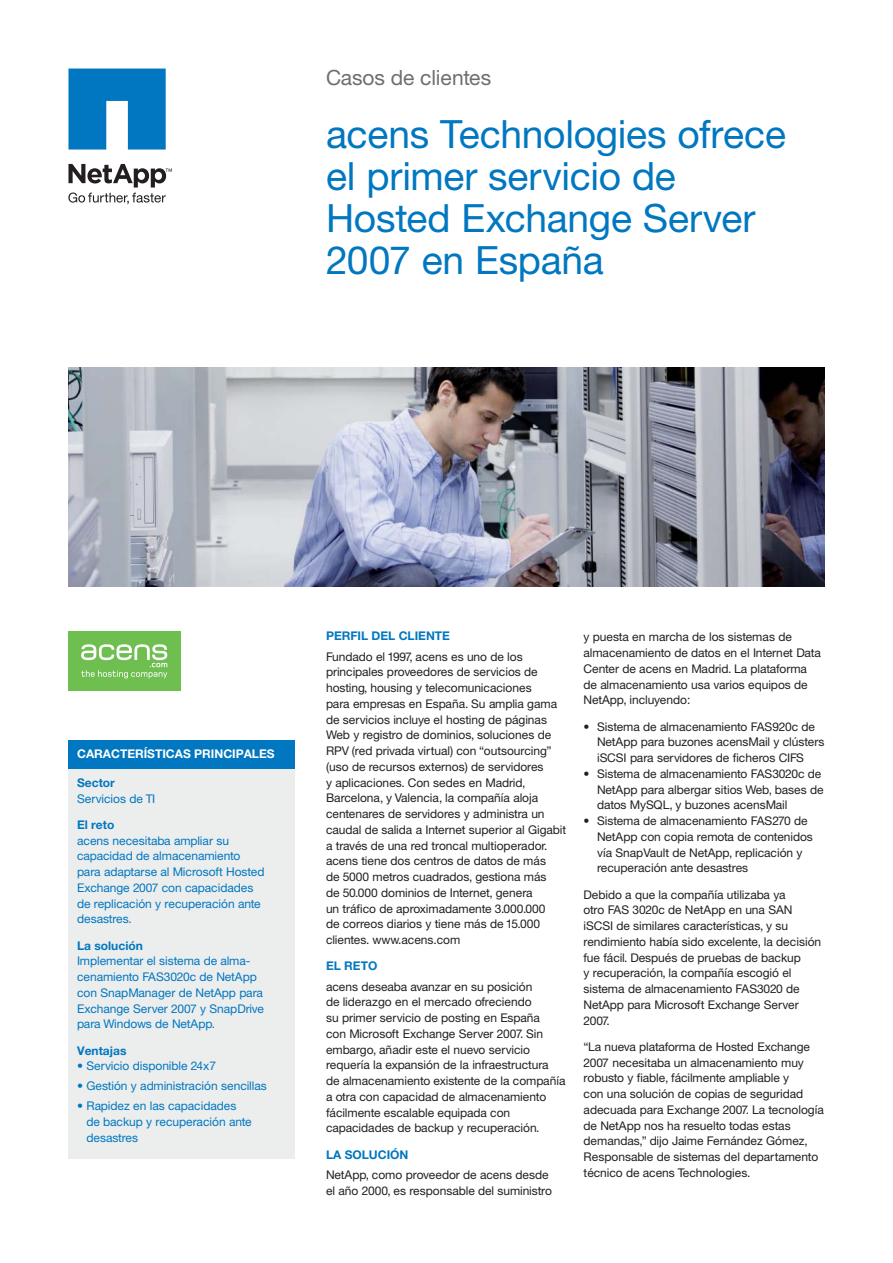
<style>
.page{position:relative;width:893px;height:1263px;background:#fff}
.page>*{position:absolute;margin:0;border:0;box-sizing:border-box;transform-origin:0 0}
.t1{font:39px/42px "Helvetica Neue";letter-spacing:-.005em;color:#0077c0}
.t2{font:21px "Helvetica Neue";color:#6d6e70}
.t3{font:12px/15.8px "Helvetica Neue";color:#231f20}
.t4{font:12px/15.8px "Helvetica Neue";color:#0077c0}
.t5{font:700 12px "Helvetica Neue LT Pro";color:#0077c0}
.t6{font:700 12px "Helvetica Neue LT Pro";color:#fff}
</style>
<div class="page">
<div style="left:68px;top:741px;width:227px;height:29px;background:#0077c0"></div>
<div style="left:68px;top:770px;width:227px;height:389px;background:#eceded"></div>
<svg style="left:68px;top:69px;width:98px;height:81px;background:#258ac9"></svg>
<svg style="left:68px;top:164px;width:104px;height:40px"></svg>
<div style="left:68px;top:632px;width:112px;height:59px;background:#6ebe50"></div>
<svg style="left:81px;top:644px;width:86px;height:35px"></svg>
<img style="left:68px;top:367px;width:756px;height:220px">
<h2 class="t2" style="left:326px;top:70px;width:167px">Casos de clientes</h2>
<h1 class="t1" style="left:326px;top:117px;width:461px">acens Technologies ofrece el primer servicio de<br>Hosted Exchange Server<br>2007 en España</h1>
<p class="t6" style="left:77px;top:749px;width:199px">CARACTERÍSTICAS PRINCIPALES</p>
<p class="t5" style="left:77px;top:778px;width:39px">Sector</p>
<p class="t4" style="left:77px;top:792px;width:80px">Servicios de TI</p>
<p class="t5" style="left:77px;top:820px;width:39px">El reto</p>
<p class="t4" style="left:77px;top:834px;width:189px">acens necesitaba ampliar su capacidad de almacenamiento para adaptarse al Microsoft Hosted<br>Exchange 2007 con capacidades de replicación y recuperación ante desastres.</p>
<p class="t5" style="left:77px;top:941px;width:67px">La solución</p>
<p class="t4" style="left:77px;top:954px;width:188px">Implementar el sistema de alma&shy;cenamiento FAS3020c de NetApp con SnapManager de NetApp para<br>Exchange Server 2007 y SnapDrive para Windows de NetApp.</p>
<p class="t5" style="left:77px;top:1046px;width:51px">Ventajas</p>
<p class="t4" style="left:77px;top:1059px;width:140px">• Servicio disponible 24x7</p>
<p class="t4" style="left:77px;top:1079px;width:191px">• Gestión y administración sencillas</p>
<p class="t4" style="left:86px;top:1099px;width:167px;text-indent:-9px">• Rapidez en las capacidades de backup y recuperación ante desastres</p>
<p class="t5" style="left:326px;top:632px;width:125px">PERFIL DEL CLIENTE</p>
<p class="t3" style="left:326px;top:650px;width:242px">Fundado el 1997, acens es uno de los principales proveedores de servicios de hosting, housing y telecomunicaciones<br>para empresas en España. Su amplia gama de servicios incluye el hosting de páginas Web y registro de dominios, soluciones de RPV (red privada virtual) con “outsourcing” (uso de recursos externos) de servidores<br>y aplicaciones. Con sedes en Madrid, Barcelona, y Valencia, la compañía aloja centenares de servidores y administra un caudal de salida a Internet superior al Gigabit a través de una red troncal multioperador. acens tiene dos centros de datos de más<br>de 5000 metros cuadrados, gestiona más<br>de 50.000 dominios de Internet, genera<br>un tráfico de aproximadamente 3.000.000<br>de correos diarios y tiene más de 15.000 clientes. www.acens.com</p>
<p class="t5" style="left:326px;top:962px;width:53px">EL RETO</p>
<p class="t3" style="left:326px;top:980px;width:241px">acens deseaba avanzar en su posición<br>de liderazgo en el mercado ofreciendo<br>su primer servicio de posting en España<br>con Microsoft Exchange Server 2007. Sin embargo, añadir este el nuevo servicio requería la expansión de la infraestructura<br>de almacenamiento existente de la compañía a otra con capacidad de almacenamiento fácilmente escalable equipada con capacidades de backup y recuperación.</p>
<p class="t5" style="left:326px;top:1150px;width:84px">LA SOLUCIÓN</p>
<p class="t3" style="left:326px;top:1168px;width:228px">NetApp, como proveedor de acens desde el año 2000, es responsable del suministro</p>
<p class="t3" style="left:583px;top:630px;width:239px">y puesta en marcha de los sistemas de almacenamiento de datos en el Internet Data Center de acens en Madrid. La plataforma de almacenamiento usa varios equipos de NetApp, incluyendo:</p>
<p class="t3" style="left:597px;top:720px;width:229px;text-indent:-14px">• Sistema de almacenamiento FAS920c de<br>NetApp para buzones acensMail y clústers iSCSI para servidores de ficheros CIFS</p>
<p class="t3" style="left:597px;top:767px;width:228px;text-indent:-14px">• Sistema de almacenamiento FAS3020c de<br>NetApp para albergar sitios Web, bases de datos MySQL, y buzones acensMail</p>
<p class="t3" style="left:597px;top:814px;width:217px;text-indent:-14px">• Sistema de almacenamiento FAS270 de NetApp con copia remota de contenidos vía SnapVault de NetApp, replicación y recuperación ante desastres</p>
<p class="t3" style="left:583px;top:888px;width:239px">Debido a que la compañía utilizaba ya<br>otro FAS 3020c de NetApp en una SAN iSCSI de similares características, y su rendimiento había sido excelente, la decisión fue fácil. Después de pruebas de backup<br>y recuperación, la compañía escogió el sistema de almacenamiento FAS3020 de NetApp para Microsoft Exchange Server 2007.</p>
<p class="t3" style="left:583px;top:1040px;width:242px">“La nueva plataforma de Hosted Exchange 2007 necesitaba un almacenamiento muy robusto y fiable, fácilmente ampliable y<br>con una solución de copias de seguridad adecuada para Exchange 2007. La tecnología de NetApp nos ha resuelto todas estas demandas,” dijo Jaime Fernández Gómez, Responsable de sistemas del departamento técnico de acens Technologies.</p>
</div>
